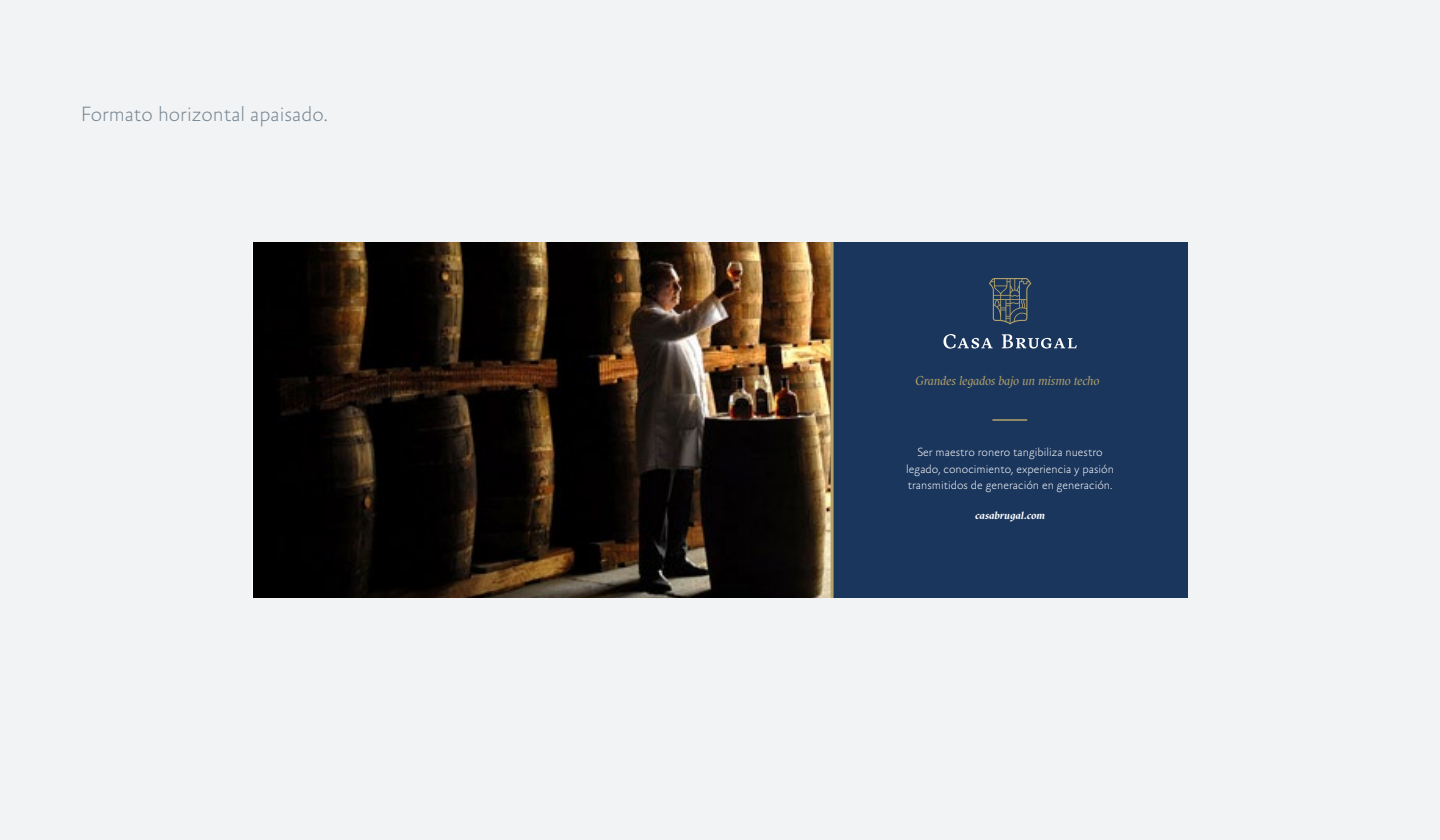
<style>
.page{position:relative;width:1440px;height:840px;background:#f1f3f4}
.page>*{position:absolute;margin:0;border:0;box-sizing:border-box;transform-origin:0 0}
.t1{font:100 21px "Absara Sans OT";color:#758592}
.t2{font:italic 12.75px "GT Sectra Fine";letter-spacing:-.01em;color:#b3a369}
.t3{font:100 12px/16.5px "Absara Sans OT";color:#fff;text-align:center}
.t4{font:italic 700 10.5px "GT Sectra Fine";letter-spacing:-.005em;color:#fff}
</style>
<div class="page">
<div style="left:832px;top:242px;width:356px;height:356px;background:#1b365d"></div>
<img style="left:253px;top:242px;width:578px;height:356px">
<hr style="left:831px;top:242px;width:3px;height:356px;background:#b3a369">
<svg style="left:943px;top:334px;width:50px;height:15px"></svg>
<svg style="left:1002px;top:334px;width:75px;height:15px"></svg>
<svg style="left:989px;top:278px;width:42px;height:46px"></svg>
<hr style="left:992px;top:419px;width:35px;height:2px;background:#b3a369">
<h1 class="t1" style="left:81px;top:103px;width:248px">Formato horizontal apaisado.</h1>
<p class="t2" style="left:915px;top:373px;width:185px">Grandes legados bajo un mismo techo</p>
<p class="t3" style="left:906px;top:445px;width:209px">Ser maestro ronero tangibiliza nuestro legado, conocimiento, experiencia y pasión transmitidos de generación en generación.</p>
<p class="t4" style="left:975px;top:509px;width:71px">casabrugal.com</p>
</div>
